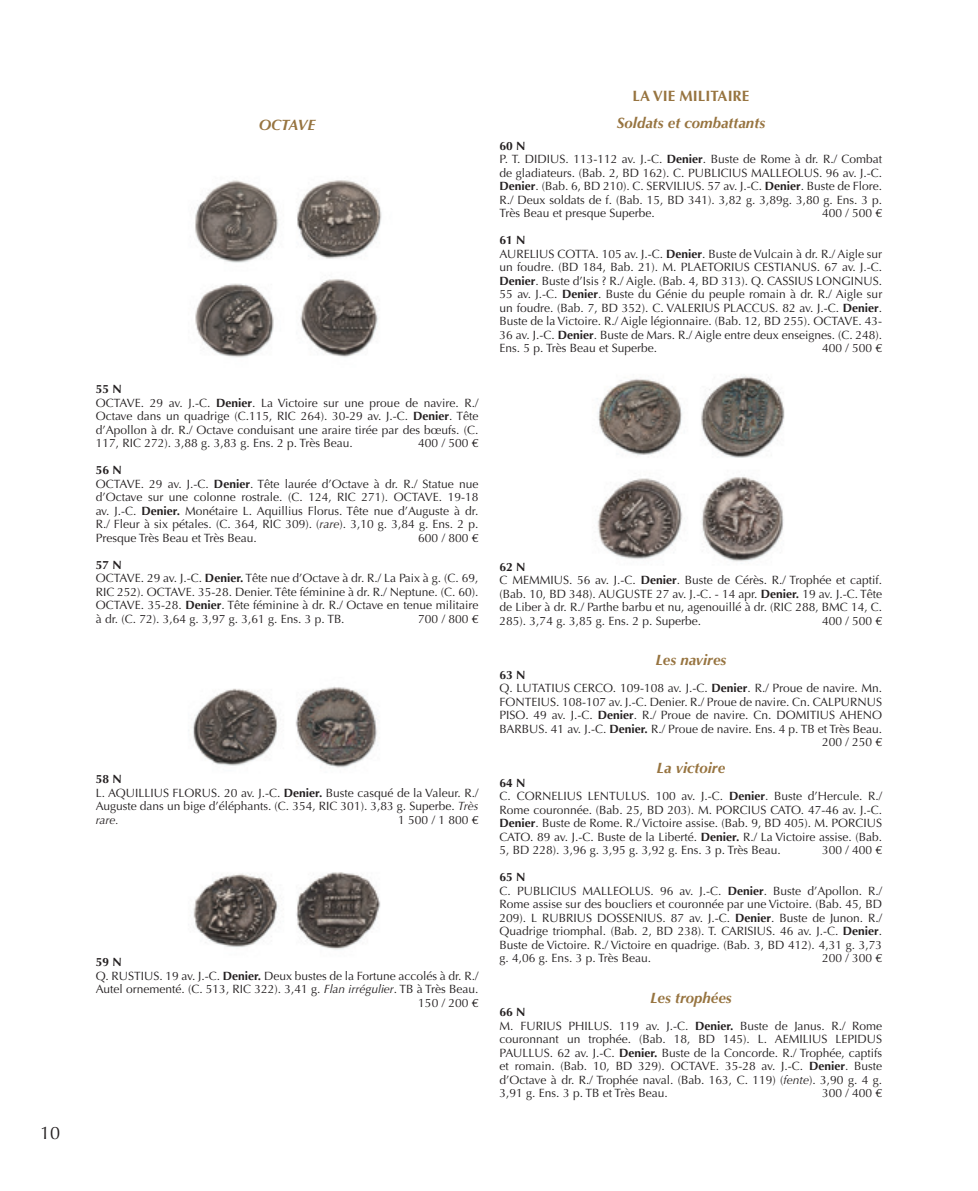
<style>
.page{position:relative;width:978px;height:1191px;background:#fff}
.page>*{position:absolute;margin:0;border:0;box-sizing:border-box;transform-origin:0 0}
.t1{font:18px "Optima";color:#231f20}
.t2{font:italic 700 15px "Optima";color:#977440}
.t3{font:700 15px "Optima";color:#977440}
.t4{font:12px/13.5px "Optima";color:#231f20}
.t5{font:700 12px "Optima";color:#231f20}
.s1{font-weight:700}
.s2{font-style:italic}
</style>
<div class="page">
<img style="left:195px;top:180px;width:187px;height:177px">
<img style="left:597px;top:376px;width:188px;height:186px">
<img style="left:188px;top:687px;width:190px;height:81px">
<img style="left:193px;top:872px;width:188px;height:78px">
<h1 class="t1" style="left:40px;top:1123px;width:22px">10</h1>
<p class="t2" style="left:259px;top:116px;width:58px">OCTAVE</p>
<p class="t4" style="left:96px;top:382px;width:384px"><span class="s1">55 N<br></span>OCTAVE. 29 av. J.-C. <span class="s1">Denier</span>. La Victoire sur une proue de navire. R./ Octave dans un quadrige (C.115, RIC 264). 30-29 av. J.-C. <span class="s1">Denier</span>. Tête d’Apollon à dr. R./ Octave conduisant une araire tirée par des bœufs. (C.<br>117, RIC 272). 3,88 g. 3,83 g. Ens. 2 p. Très Beau.</p>
<p class="t4" style="left:418px;top:436px;width:62px">400 / 500 €</p>
<p class="t4" style="left:96px;top:463px;width:384px"><span class="s1">56 N<br></span>OCTAVE. 29 av. J.-C. <span class="s1">Denier</span>. Tête laurée d’Octave à dr. R./ Statue nue d’Octave sur une colonne rostrale. (C. 124, RIC 271). OCTAVE. 19-18 av. J.-C. <span class="s1">Denier.</span> Monétaire L. Aquillius Florus. Tête nue d’Auguste à dr.<br>R./ Fleur à six pétales. (C. 364, RIC 309). (<span class="s2">rare</span>). 3,10 g. 3,84 g. Ens. 2 p.<br>Presque Très Beau et Très Beau.</p>
<p class="t4" style="left:418px;top:531px;width:62px">600 / 800 €</p>
<p class="t4" style="left:96px;top:558px;width:384px"><span class="s1">57 N<br></span>OCTAVE. 29 av. J.-C. <span class="s1">Denier.</span> Tête nue d’Octave à dr. R./ La Paix à g. (C. 69, RIC 252). OCTAVE. 35-28. Denier. Tête féminine à dr. R./ Neptune. (C. 60).<br>OCTAVE. 35-28. <span class="s1">Denier</span>. Tête féminine à dr. R./ Octave en tenue militaire à dr. (C. 72). 3,64 g. 3,97 g. 3,61 g. Ens. 3 p. TB.</p>
<p class="t4" style="left:418px;top:612px;width:62px">700 / 800 €</p>
<p class="t4" style="left:96px;top:772px;width:384px"><span class="s1">58 N<br></span>L. AQUILLIUS FLORUS. 20 av. J.-C. <span class="s1">Denier.</span> Buste casqué de la Valeur. R./ Auguste dans un bige d’éléphants. (C. 354, RIC 301). 3,83 g. Superbe. <span class="s2">Très rare.</span></p>
<p class="t4" style="left:398px;top:813px;width:82px">1 500 / 1 800 €</p>
<p class="t5" style="left:96px;top:955px;width:28px">59 N</p>
<p class="t4" style="left:96px;top:969px;width:384px">Q. RUSTIUS. 19 av. J.-C. <span class="s1">Denier.</span> Deux bustes de la Fortune accolés à dr. R./</p>
<p class="t4" style="left:96px;top:982px;width:384px">Autel ornementé. (C. 513, RIC 322). 3,41 g. <span class="s2">Flan irrégulier</span>. TB à Très Beau.</p>
<p class="t4" style="left:418px;top:996px;width:62px">150 / 200 €</p>
<p class="t3" style="left:633px;top:87px;width:118px">LA VIE MILITAIRE</p>
<p class="t2" style="left:617px;top:114px;width:150px">Soldats et combattants</p>
<p class="t4" style="left:500px;top:139px;width:384px"><span class="s1">60 N<br></span>P. T. DIDIUS. 113-112 av. J.-C. <span class="s1">Denier</span>. Buste de Rome à dr. R./ Combat de gladiateurs. (Bab. 2, BD 162). C. PUBLICIUS MALLEOLUS. 96 av. J.-C.<br><span class="s1">Denier</span>. (Bab. 6, BD 210). C. SERVILIUS. 57 av. J.-C. <span class="s1">Denier</span>. Buste de Flore.<br>R./ Deux soldats de f. (Bab. 15, BD 341). 3,82 g. 3,89g. 3,80 g. Ens. 3 p.<br>Très Beau et presque Superbe.</p>
<p class="t4" style="left:822px;top:206px;width:62px">400 / 500 €</p>
<p class="t4" style="left:500px;top:233px;width:384px"><span class="s1">61 N<br></span>AURELIUS COTTA. 105 av. J.-C. <span class="s1">Denier</span>. Buste de Vulcain à dr. R./ Aigle sur un foudre. (BD 184, Bab. 21). M. PLAETORIUS CESTIANUS. 67 av. J.-C.<br><span class="s1">Denier</span>. Buste d’Isis ? R./ Aigle. (Bab. 4, BD 313). Q. CASSIUS LONGINUS.<br>55 av. J.-C. <span class="s1">Denier</span>. Buste du Génie du peuple romain à dr. R./ Aigle sur un foudre. (Bab. 7, BD 352). C. VALERIUS PLACCUS. 82 av. J.-C. <span class="s1">Denier</span>.<br>Buste de la Victoire. R./ Aigle légionnaire. (Bab. 12, BD 255). OCTAVE. 43- 36 av. J.-C. <span class="s1">Denier</span>. Buste de Mars. R./ Aigle entre deux enseignes. (C. 248).<br>Ens. 5 p. Très Beau et Superbe.</p>
<p class="t4" style="left:822px;top:341px;width:62px">400 / 500 €</p>
<p class="t4" style="left:500px;top:560px;width:384px"><span class="s1">62 N<br></span>C MEMMIUS. 56 av. J.-C. <span class="s1">Denier</span>. Buste de Cérès. R./ Trophée et captif. (Bab. 10, BD 348). AUGUSTE 27 av. J.-C. - 14 apr. <span class="s1">Denier.</span> 19 av. J.-C. Tête de Liber à dr. R./ Parthe barbu et nu, agenouillé à dr. (RIC 288, BMC 14, C.<br>285). 3,74 g. 3,85 g. Ens. 2 p. Superbe.</p>
<p class="t4" style="left:822px;top:614px;width:62px">400 / 500 €</p>
<p class="t2" style="left:655px;top:651px;width:72px">Les navires</p>
<p class="t5" style="left:500px;top:667px;width:28px">63 N</p>
<p class="t4" style="left:500px;top:681px;width:384px">Q. LUTATIUS CERCO. 109-108 av. J.-C. <span class="s1">Denier</span>. R./ Proue de navire. Mn.</p>
<p class="t4" style="left:500px;top:695px;width:384px">FONTEIUS. 108-107 av. J.-C. Denier. R./ Proue de navire. Cn. CALPURNUS</p>
<p class="t4" style="left:500px;top:708px;width:384px">PISO. 49 av. J.-C. <span class="s1">Denier</span>. R./ Proue de navire. Cn. DOMITIUS AHENO</p>
<p class="t4" style="left:500px;top:722px;width:384px">BARBUS. 41 av. J.-C. <span class="s1">Denier.</span> R./ Proue de navire. Ens. 4 p. TB et Très Beau.</p>
<p class="t4" style="left:822px;top:735px;width:62px">200 / 250 €</p>
<p class="t2" style="left:657px;top:759px;width:70px">La victoire</p>
<p class="t4" style="left:500px;top:776px;width:384px"><span class="s1">64 N<br></span>C. CORNELIUS LENTULUS. 100 av. J.-C. <span class="s1">Denier</span>. Buste d’Hercule. R./ Rome couronnée. (Bab. 25, BD 203). M. PORCIUS CATO. 47-46 av. J.-C.<br><span class="s1">Denier</span>. Buste de Rome. R./ Victoire assise. (Bab. 9, BD 405). M. PORCIUS CATO. 89 av. J.-C. Buste de la Liberté. <span class="s1">Denier.</span> R./ La Victoire assise. (Bab.<br>5, BD 228). 3,96 g. 3,95 g. 3,92 g. Ens. 3 p. Très Beau.</p>
<p class="t4" style="left:822px;top:843px;width:62px">300 / 400 €</p>
<p class="t4" style="left:500px;top:870px;width:384px"><span class="s1">65 N<br></span>C. PUBLICIUS MALLEOLUS. 96 av. J.-C. <span class="s1">Denier</span>. Buste d’Apollon. R./ Rome assise sur des boucliers et couronnée par une Victoire. (Bab. 45, BD 209). L RUBRIUS DOSSENIUS. 87 av. J.-C. <span class="s1">Denier</span>. Buste de Junon. R./ Quadrige triomphal. (Bab. 2, BD 238). T. CARISIUS. 46 av. J.-C. <span class="s1">Denier</span>.<br>Buste de Victoire. R./ Victoire en quadrige. (Bab. 3, BD 412). 4,31 g. 3,73 g. 4,06 g. Ens. 3 p. Très Beau.</p>
<p class="t4" style="left:822px;top:951px;width:62px">200 / 300 €</p>
<p class="t2" style="left:650px;top:988px;width:83px">Les trophées</p>
<p class="t4" style="left:500px;top:1005px;width:384px"><span class="s1">66 N<br></span>M. FURIUS PHILUS. 119 av. J.-C. <span class="s1">Denier.</span> Buste de Janus. R./ Rome couronnant un trophée. (Bab. 18, BD 145). L. AEMILIUS LEPIDUS PAULLUS. 62 av. J.-C. <span class="s1">Denier.</span> Buste de la Concorde. R./ Trophée, captifs et romain. (Bab. 10, BD 329). OCTAVE. 35-28 av. J.-C. <span class="s1">Denier</span>. Buste d’Octave à dr. R./ Trophée naval. (Bab. 163, C. 119) (<span class="s2">fente</span>). 3,90 g. 4 g.<br>3,91 g. Ens. 3 p. TB et Très Beau.</p>
<p class="t4" style="left:822px;top:1086px;width:62px">300 / 400 €</p>
</div>
